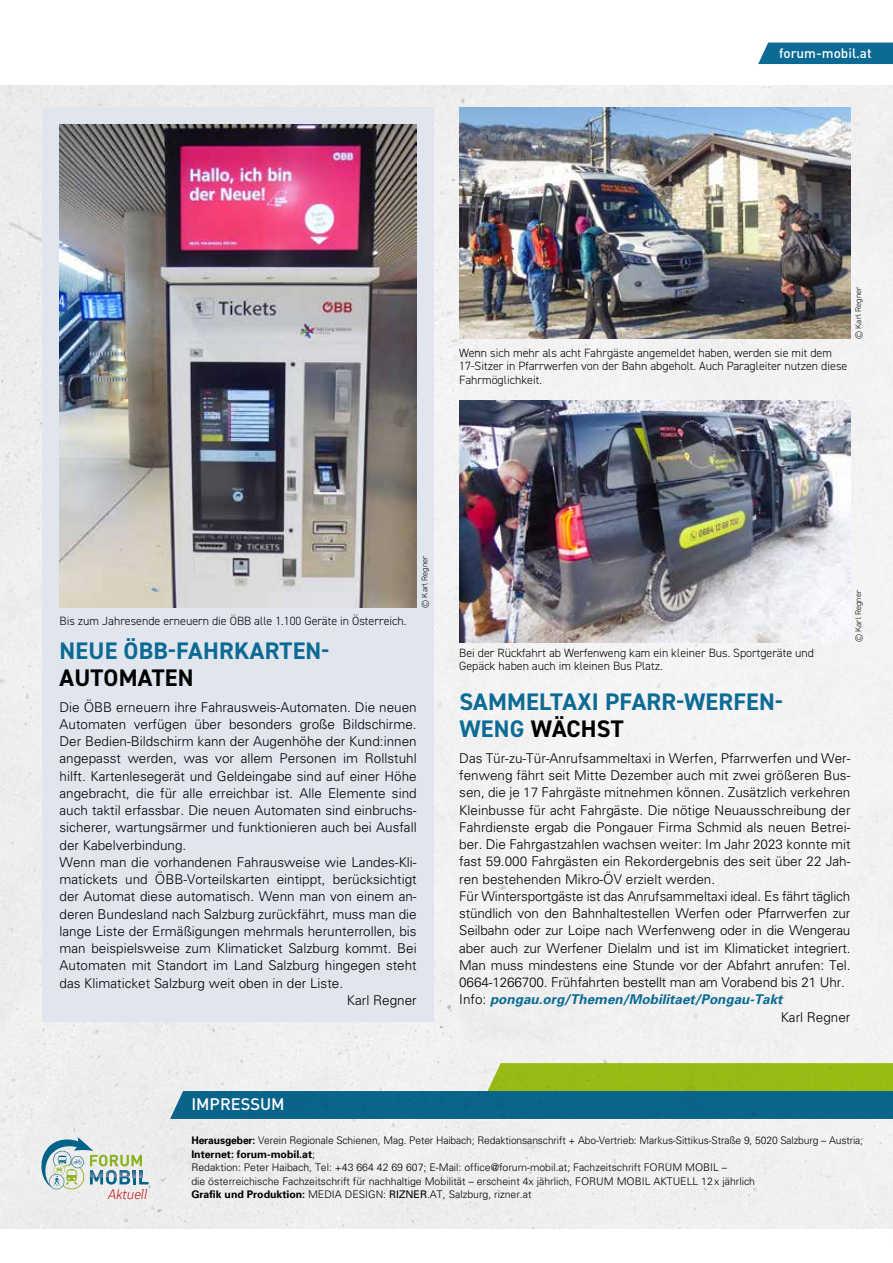
<style>
.page{position:relative;width:893px;height:1263px;background:#fff}
.page>*{position:absolute;margin:0;border:0;box-sizing:border-box;transform-origin:0 0}
.t1{font:700 24px/27px "DIN2014";letter-spacing:.01em;color:#0c6b94}
.t2{font:700 24px "DIN2014";letter-spacing:.01em;color:#000}
.t3{font:500 16.5px "DIN";color:#fff}
.t4{font:italic 300 13.65px "TT Prosto Sans Condensed";letter-spacing:-.02em;color:#c00d0e}
.t5{font:300 13.5px "Univers";color:#000}
.t6{font:italic 700 13.5px "Univers";color:#0c6b94}
.t7{font:500 13.5px "DIN";color:#fff}
.t8{font:300 12px/13.5px "DIN2014";color:#000}
.t9{font:300 10.5px/13.5px "Univers";color:#000}
.t10{font:300 8.25px "DIN2014";letter-spacing:.01em;color:#000}
.s1{color:#000}
.s2{font-weight:300;font-style:normal;color:#000}
.s3{font-weight:700}
.s4{font-weight:400}
</style>
<div class="page">
<div style="left:0;top:85px;width:893px;height:1144px;background:#f1f1f1"></div>
<svg style="left:170px;top:1063px;width:723px;height:56px"></svg>
<svg style="left:57px;top:1162px;width:30px;height:30px"></svg>
<svg style="left:40px;top:1144px;width:39px;height:47px"></svg>
<div style="left:758px;top:43px;width:135px;height:21px;background:#0c6b94"></div>
<div style="left:43px;top:108px;width:391px;height:914px;background:#e1e6ee"></div>
<img style="left:149px;top:1168px;width:2px;height:9px">
<svg style="left:41px;top:1137px;width:108px;height:52px;background:#bbcfca"></svg>
<img style="left:60px;top:125px;width:357px;height:483px">
<img style="left:459px;top:401px;width:391px;height:241px">
<img style="left:459px;top:108px;width:391px;height:231px">
<svg style="left:883px;top:1220px;width:10px;height:9px"></svg>
<p class="t7" style="left:779px;top:44px;width:94px">forum-mobil.at</p>
<p class="t8" style="left:459px;top:346px;width:390px">Wenn sich mehr als acht Fahrgäste angemeldet haben, werden sie mit dem<br>17-Sitzer in Pfarrwerfen von der Bahn abgeholt. Auch Paragleiter nutzen diese<br>Fahrmöglichkeit.</p>
<p class="t10" style="left:853px;top:339px;width:54px;rotate:-90deg">© Karl Regner</p>
<p class="t8" style="left:60px;top:614px;width:348px">Bis zum Jahresende erneuern die ÖBB alle 1.100 Geräte in Österreich.</p>
<p class="t10" style="left:420px;top:608px;width:54px;rotate:-90deg">© Karl Regner</p>
<h1 class="t1" style="left:60px;top:637px;width:271px">NEUE ÖBB-FAHRKARTEN-</h1>
<h1 class="t2" style="left:60px;top:662px;width:135px">AUTOMATEN</h1>
<p class="t5" style="left:60px;top:699px;width:359px">Die ÖBB erneuern ihre Fahrausweis-Automaten. Die neuen</p>
<p class="t5" style="left:60px;top:716px;width:359px">Automaten verfügen über besonders große Bildschirme.</p>
<p class="t5" style="left:60px;top:733px;width:359px">Der Bedien-Bildschirm kann der Augenhöhe der Kund:innen</p>
<p class="t5" style="left:60px;top:750px;width:359px">angepasst werden, was vor allem Personen im Rollstuhl</p>
<p class="t5" style="left:60px;top:768px;width:359px">hilft. Kartenlesegerät und Geldeingabe sind auf einer Höhe</p>
<p class="t5" style="left:60px;top:785px;width:359px">angebracht, die für alle erreichbar ist. Alle Elemente sind</p>
<p class="t5" style="left:60px;top:802px;width:359px">auch taktil erfassbar. Die neuen Automaten sind einbruchs-</p>
<p class="t5" style="left:60px;top:819px;width:359px">sicherer, wartungsärmer und funktionieren auch bei Ausfall</p>
<p class="t5" style="left:60px;top:837px;width:128px">der Kabelverbindung.</p>
<p class="t5" style="left:60px;top:854px;width:359px">Wenn man die vorhandenen Fahrausweise wie Landes-Kli-</p>
<p class="t5" style="left:60px;top:871px;width:359px">matickets und ÖBB-Vorteilskarten eintippt, berücksichtigt</p>
<p class="t5" style="left:60px;top:888px;width:359px">der Automat diese automatisch. Wenn man von einem an-</p>
<p class="t5" style="left:60px;top:906px;width:359px">deren Bundesland nach Salzburg zurückfährt, muss man die</p>
<p class="t5" style="left:60px;top:923px;width:359px">lange Liste der Ermäßigungen mehrmals herunterrollen, bis</p>
<p class="t5" style="left:60px;top:940px;width:359px">man beispielsweise zum Klimaticket Salzburg kommt. Bei</p>
<p class="t5" style="left:60px;top:957px;width:359px">Automaten mit Standort im Land Salzburg hingegen steht</p>
<p class="t5" style="left:60px;top:975px;width:285px">das Klimaticket Salzburg weit oben in der Liste.</p>
<p class="t5" style="left:347px;top:992px;width:71px">Karl Regner</p>
<p class="t8" style="left:459px;top:646px;width:356px">Bei der Rückfahrt ab Werfenweng kam ein kleiner Bus. Sportgeräte und<br>Gepäck haben auch im kleinen Bus Platz.</p>
<p class="t10" style="left:853px;top:642px;width:54px;rotate:-90deg">© Karl Regner</p>
<h1 class="t1" style="left:459px;top:688px;width:325px">SAMMELTAXI PFARR-WERFEN-<br>WENG <span class="s1">WÄCHST</span></h1>
<p class="t5" style="left:459px;top:750px;width:393px">Das Tür-zu-Tür-Anrufsammeltaxi in Werfen, Pfarrwerfen und Wer-</p>
<p class="t5" style="left:459px;top:767px;width:393px">fenweng fährt seit Mitte Dezember auch mit zwei größeren Bus-</p>
<p class="t5" style="left:459px;top:784px;width:393px">sen, die je 17 Fahrgäste mitnehmen können. Zusätzlich verkehren</p>
<p class="t5" style="left:459px;top:802px;width:393px">Kleinbusse für acht Fahrgäste. Die nötige Neuausschreibung der</p>
<p class="t5" style="left:459px;top:819px;width:393px">Fahrdienste ergab die Pongauer Firma Schmid als neuen Betrei-</p>
<p class="t5" style="left:459px;top:836px;width:393px">ber. Die Fahrgastzahlen wachsen weiter: Im Jahr 2023 konnte mit</p>
<p class="t5" style="left:459px;top:853px;width:393px">fast 59.000 Fahrgästen ein Rekordergebnis des seit über 22 Jah-</p>
<p class="t5" style="left:459px;top:871px;width:257px">ren bestehenden Mikro-ÖV erzielt werden.</p>
<p class="t5" style="left:459px;top:888px;width:393px">Für Wintersportgäste ist das Anrufsammeltaxi ideal. Es fährt täglich</p>
<p class="t5" style="left:459px;top:905px;width:393px">stündlich von den Bahnhaltestellen Werfen oder Pfarrwerfen zur</p>
<p class="t5" style="left:459px;top:922px;width:393px">Seilbahn oder zur Loipe nach Werfenweng oder in die Wengerau</p>
<p class="t5" style="left:459px;top:940px;width:393px">aber auch zur Werfener Dielalm und ist im Klimaticket integriert.</p>
<p class="t5" style="left:459px;top:957px;width:393px">Man muss mindestens eine Stunde vor der Abfahrt anrufen: Tel.</p>
<p class="t5" style="left:459px;top:974px;width:387px">0664-1266700. Frühfahrten bestellt man am Vorabend bis 21 Uhr.</p>
<p class="t6" style="left:459px;top:991px;width:325px"><span class="s2">Info:</span> pongau.org/Themen/Mobilitaet/Pongau-Takt</p>
<p class="t5" style="left:781px;top:1009px;width:71px">Karl Regner</p>
<p class="t3" style="left:191px;top:1094px;width:95px">IMPRESSUM</p>
<p class="t9" style="left:191px;top:1133px;width:673px"><span class="s3">Herausgeber:</span> Verein Regionale Schienen, Mag. Peter Haibach; Redaktionsanschrift + Abo-Vertrieb: Markus-Sittikus-Straße 9, 5020 Salzburg – Austria; <span class="s3">Internet: forum-mobil.at</span>;<br>Redaktion: Peter Haibach, Tel: +43 664 42 69 607; E-Mail: office@forum-mobil.at; Fachzeitschrift FORUM MOBIL –<br>die österreichische Fachzeitschrift für nachhaltige Mobilität – erscheint 4x jährlich, FORUM MOBIL AKTUELL 12x jährlich</p>
<p class="t4" style="left:108px;top:1185px;width:41px">Aktuell</p>
<p class="t9" style="left:191px;top:1187px;width:342px"><span class="s3">Grafik und Produktion:</span> MEDIA DESIGN: <span class="s4">RIZNER</span>.AT, Salzburg, rizner.at</p>
</div>
